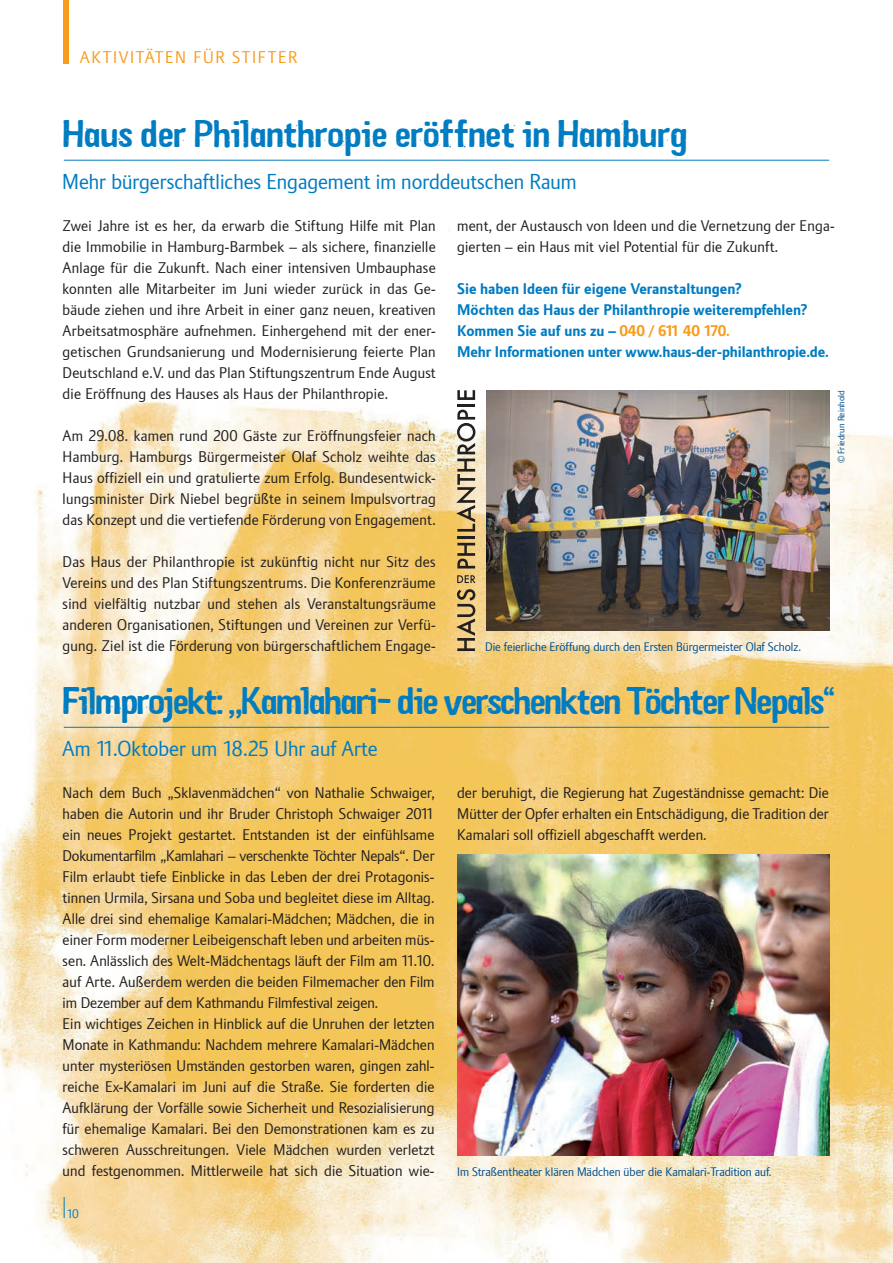
<style>
.page{position:relative;width:893px;height:1263px;background:#fff}
.page>*{position:absolute;margin:0;border:0;box-sizing:border-box;transform-origin:0 0}
.t1{font:36px "Plan Storytelling";letter-spacing:-.03em;color:#007cc2}
.t2{font:36px "Plan Storytelling";color:#007cc2}
.t3{font:21px "Plan";color:#007cc2}
.t4{font:16.5px "Plan";letter-spacing:.1em;color:#f89c1c}
.t5{font:15px/21px "Plan";letter-spacing:.01em;color:#231f20;text-align:justify}
.t6{font:700 15px/21px "Plan";color:#007cc2}
.t7{font:12px "Plan";color:#00508d}
.t8{font:12px "Plan";color:#007cc2}
.t9{font:9px "Plan";color:#00508d}
.s1{color:#f89c1c}
</style>
<div class="page">
<img style="left:0;top:390px;width:844px;height:662px">
<img style="left:844px;top:433px;width:49px;height:830px">
<img style="left:0;top:1052px;width:845px;height:211px">
<div style="left:64px;top:0;width:5px;height:63px;background:#f89c1c"></div>
<svg style="left:64px;top:1197px;width:1px;height:21px"></svg>
<hr style="left:64px;top:160px;width:765px;height:1px;background:#007cc2">
<hr style="left:64px;top:727px;width:765px;height:1px;background:#007cc2">
<img style="left:486px;top:390px;width:343px;height:240px">
<img style="left:457px;top:855px;width:372px;height:300px">
<svg style="left:457px;top:575px;width:18px;height:8px"></svg>
<svg style="left:456px;top:589px;width:19px;height:62px"></svg>
<svg style="left:456px;top:410px;width:20px;height:158px"></svg>
<hr style="left:457px;top:404px;width:18px;height:3px;background:#231f20">
<svg style="left:457px;top:390px;width:18px;height:10px"></svg>
<p class="t4" style="left:80px;top:51px;width:219px">AKTIVITÄTEN FÜR STIFTER</p>
<h1 class="t2" style="left:62px;top:118px;width:626px">Haus der Philanthropie eröffnet in Hamburg</h1>
<h2 class="t3" style="left:62px;top:173px;width:516px">Mehr bürgerschaftliches Engagement im norddeutschen Raum</h2>
<p class="t5" style="left:63px;top:216px;width:375px">Zwei Jahre ist es her, da erwarb die Stiftung Hilfe mit Plan die Immobilie in Hamburg-Barmbek – als sichere, finanzielle Anlage für die Zukunft. Nach einer intensiven Umbauphase konnten alle Mitarbeiter im Juni wieder zurück in das Ge&shy;bäude ziehen und ihre Arbeit in einer ganz neuen, kreativen Arbeitsatmosphäre aufnehmen. Einhergehend mit der ener&shy;getischen Grundsanierung und Modernisierung feierte Plan Deutschland e.V. und das Plan Stiftungszentrum Ende August die Eröffnung des Hauses als Haus der Philanthropie.</p>
<p class="t5" style="left:63px;top:426px;width:375px">Am 29.08. kamen rund 200 Gäste zur Eröffnungsfeier nach Hamburg. Hamburgs Bürgermeister Olaf Scholz weihte das Haus offiziell ein und gratulierte zum Erfolg. Bundesentwick&shy;lungsminister Dirk Niebel begrüßte in seinem Impulsvortrag das Konzept und die vertiefende Förderung von Engagement.</p>
<p class="t5" style="left:63px;top:552px;width:375px">Das Haus der Philanthropie ist zukünftig nicht nur Sitz des Vereins und des Plan Stiftungszentrums. Die Konferenzräume sind vielfältig nutzbar und stehen als Veranstaltungsräume anderen Organisationen, Stiftungen und Vereinen zur Verfü&shy;gung. Ziel ist die Förderung von bürgerschaftlichem Engage-</p>
<p class="t5" style="left:457px;top:216px;width:379px">ment, der Austausch von Ideen und die Vernetzung der Enga&shy;gierten – ein Haus mit viel Potential für die Zukunft.</p>
<p class="t6" style="left:457px;top:279px;width:373px">Sie haben Ideen für eigene Veranstaltungen?<br>Möchten das Haus der Philanthropie weiterempfehlen?<br>Kommen Sie auf uns zu – <span class="s1">040 / 611 40 170.<br></span>Mehr Informationen unter www.haus-der-philanthropie.de.</p>
<p class="t9" style="left:838px;top:463px;width:75px;rotate:-90deg">© Friedrun Reinhold</p>
<p class="t7" style="left:485px;top:642px;width:317px">Die feierliche Eröffung durch den Ersten Bürgermeister Olaf Scholz.</p>
<h1 class="t1" style="left:62px;top:678px;width:774px">Filmprojekt: „Kamlahari- die verschenkten Töchter Nepals“</h1>
<h2 class="t3" style="left:62px;top:740px;width:317px">Am 11.Oktober um 18.25 Uhr auf Arte</h2>
<p class="t5" style="left:63px;top:783px;width:374px;text-align:left">Nach dem Buch „Sklavenmädchen“ von Nathalie Schwaiger, haben die Autorin und ihr Bruder Christoph Schwaiger 2011 ein neues Projekt gestartet. Entstanden ist der einfühlsame Dokumentarfilm „Kamlahari – verschenkte Töchter Nepals“. Der Film erlaubt tiefe Einblicke in das Leben der drei Protagonis&shy;tinnen Urmila, Sirsana und Soba und begleitet diese im Alltag.<br>Alle drei sind ehemalige Kamalari-Mädchen; Mädchen, die in einer Form moderner Leibeigenschaft leben und arbeiten müs&shy;sen. Anlässlich des Welt-Mädchentags läuft der Film am 11.10. auf Arte. Außerdem werden die beiden Filmemacher den Film im Dezember auf dem Kathmandu Filmfestival zeigen.<br>Ein wichtiges Zeichen in Hinblick auf die Unruhen der letzten Monate in Kathmandu: Nachdem mehrere Kamalari-Mädchen unter mysteriösen Umständen gestorben waren, gingen zahl&shy;reiche Ex-Kamalari im Juni auf die Straße. Sie forderten die Aufklärung der Vorfälle sowie Sicherheit und Resozialisierung für ehemalige Kamalari. Bei den Demonstrationen kam es zu schweren Ausschreitungen. Viele Mädchen wurden verletzt und festgenommen. Mittlerweile hat sich die Situation wie-</p>
<p class="t5" style="left:457px;top:783px;width:373px">der beruhigt, die Regierung hat Zugeständnisse gemacht: Die Mütter der Opfer erhalten ein Entschädigung, die Tradition der Kamalari soll offiziell abgeschafft werden.</p>
<p class="t7" style="left:457px;top:1167px;width:316px">Im Straßentheater klären Mädchen über die Kamalari-Tradition auf.</p>
<p class="t8" style="left:67px;top:1209px;width:13px">10</p>
</div>
